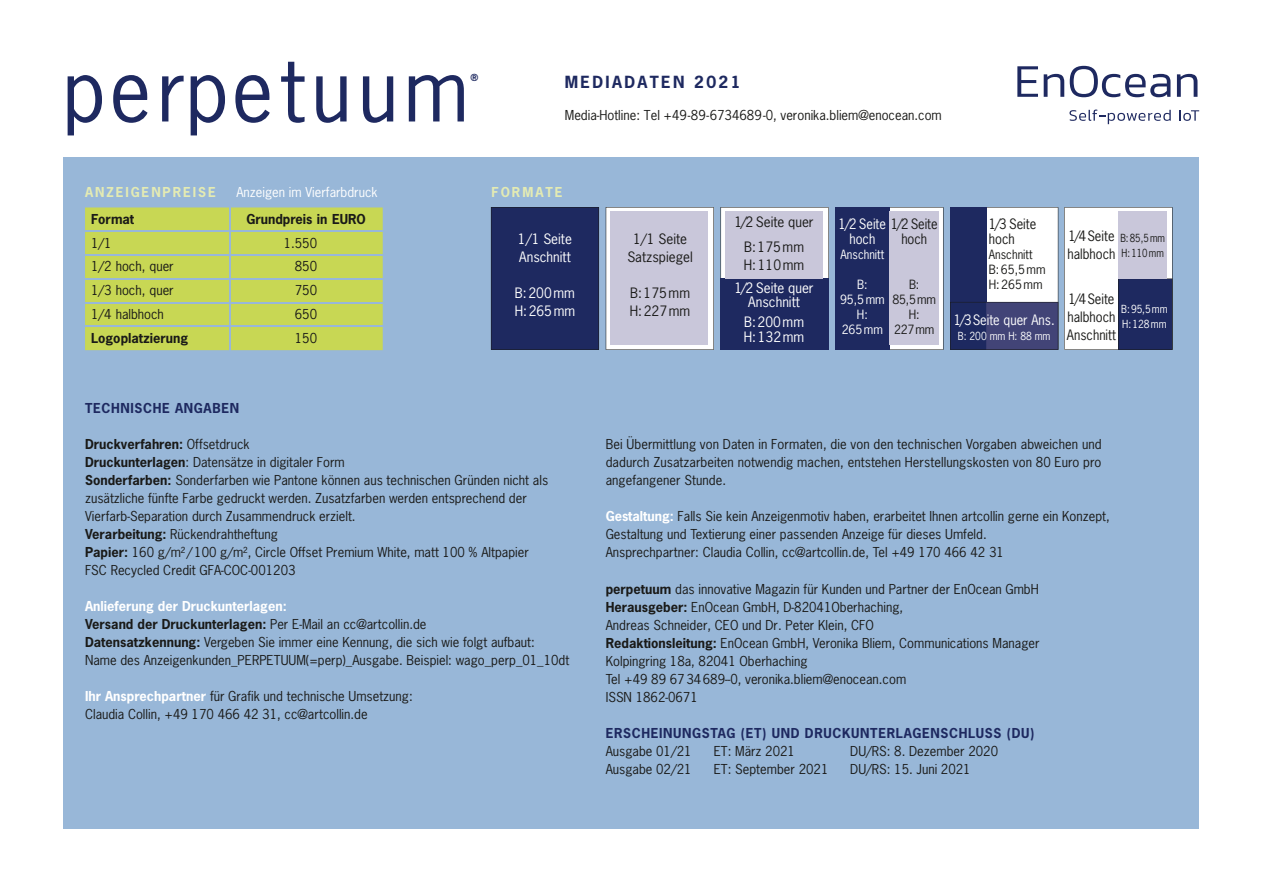
<style>
.page{position:relative;width:1263px;height:893px;background:#fff}
.page>*{position:absolute;margin:0;border:0;box-sizing:border-box;transform-origin:0 0}
.t1{font:81.75px "News Gothic";letter-spacing:.07em;color:#1e2960}
.t2{font:700 15.75px "News Gothic";letter-spacing:.15em;color:#1e2960}
.t3{font:13.5px/18px "News Gothic";color:#fff}
.t4{font:13.5px/18px "News Gothic";color:#1a1a18;text-align:center}
.t5{font:13.5px/18px "News Gothic";color:#1a1a18;scale:.95 1}
.t6{font:13.5px/15px "News Gothic";color:#fff;scale:.95 1}
.t7{font:12.9px/18px "News Gothic";color:#1a1a18}
.t8{font:700 12.9px "News Gothic";letter-spacing:.05em;color:#1e2960}
.t9{font:700 12.9px "News Gothic";color:#1a1a18}
.t10{font:12.9px "News Gothic";color:#fff}
.t11{font:700 12.9px "News Gothic";letter-spacing:.15em;color:#e4ebb3}
.t12{font:12px/15px "News Gothic";color:#1a1a18;scale:.95 1}
.t13{font:12px/15px "News Gothic";color:#fff;text-align:center}
.t14{font:12px/15px "News Gothic";color:#1a1a18;text-align:center}
.t15{font:12px "News Gothic";color:#fff;scale:.95 1}
.t16{font:10.5px/15px "News Gothic";color:#fff;scale:.95 1}
.t17{font:10.5px/15px "News Gothic";color:#1a1a18;scale:.9 1}
.t18{font:700 9.15px "News Gothic";color:#1e2960}
.s1{font-weight:700}
.s2{font-weight:700;color:#fff}
.s3{color:#1a1a18}
</style>
<div class="page">
<div style="left:64px;top:157px;width:1135px;height:672px;background:#98b7d8"></div>
<div style="left:491px;top:207px;width:108px;height:143px;background:#1e2960"></div>
<svg style="left:606px;top:207px;width:108px;height:143px;background:#e5e5e7"></svg>
<div style="left:611px;top:212px;width:97px;height:133px;background:#c9c7da"></div>
<svg style="left:720px;top:207px;width:109px;height:72px"></svg>
<div style="left:720px;top:279px;width:109px;height:71px;background:#1e2960"></div>
<div style="left:726px;top:211px;width:97px;height:68px;background:#c9c7da"></div>
<svg style="left:889px;top:207px;width:54px;height:143px"></svg>
<div style="left:835px;top:207px;width:54px;height:143px;background:#1e2960"></div>
<div style="left:889px;top:211px;width:50px;height:133px;background:#c9c7da"></div>
<svg style="left:950px;top:207px;width:108px;height:143px;background:#8488a6"></svg>
<svg style="left:1064px;top:207px;width:108px;height:143px;background:#b5b8ca"></svg>
<div style="left:1118px;top:211px;width:49px;height:68px;background:#c9c7da"></div>
<svg style="left:85px;top:207px;width:298px;height:143px;background:#c4d45e"></svg>
<svg style="left:1017px;top:66px;width:21px;height:31px"></svg>
<svg style="left:1044px;top:74px;width:20px;height:23px"></svg>
<svg style="left:1070px;top:66px;width:100px;height:31px"></svg>
<svg style="left:1177px;top:74px;width:20px;height:23px"></svg>
<svg style="left:1069px;top:110px;width:102px;height:14px"></svg>
<svg style="left:1179px;top:110px;width:20px;height:11px"></svg>
<h1 class="t1" style="left:63px;top:38px;width:408px">perpetuum</h1>
<p class="t18" style="left:470px;top:72px;width:9px">®</p>
<p class="t2" style="left:565px;top:71px;width:177px">MEDIADATEN 2021</p>
<p class="t7" style="left:565px;top:106px;width:379px">Media-Hotline: Tel +49-89-6734689-0, veronika.bliem@enocean.com</p>
<p class="t11" style="left:85px;top:183px;width:132px">ANZEIGENPREISE</p>
<p class="t10" style="left:236px;top:183px;width:143px">Anzeigen im Vierfarbdruck</p>
<p class="t11" style="left:492px;top:183px;width:72px">FORMATE</p>
<p class="t9" style="left:91px;top:210px;width:45px">Format</p>
<p class="t9" style="left:246px;top:210px;width:121px">Grundpreis in EURO</p>
<p class="t7" style="left:91px;top:234px;width:22px">1/1</p>
<p class="t7" style="left:284px;top:234px;width:35px">1.550</p>
<p class="t7" style="left:91px;top:257px;width:84px">1/2 hoch, quer</p>
<p class="t7" style="left:295px;top:257px;width:24px">850</p>
<p class="t7" style="left:91px;top:281px;width:84px">1/3 hoch, quer</p>
<p class="t7" style="left:295px;top:281px;width:24px">750</p>
<p class="t7" style="left:91px;top:305px;width:74px">1/4 halbhoch</p>
<p class="t7" style="left:295px;top:305px;width:24px">650</p>
<p class="t9" style="left:91px;top:329px;width:99px">Logoplatzierung</p>
<p class="t7" style="left:295px;top:329px;width:24px">150</p>
<p class="t3" style="left:518px;top:229px;width:55px">1/1 Seite<br>Anschnitt</p>
<p class="t3" style="left:515px;top:283px;width:62px">B: 200 mm<br>H: 265 mm</p>
<p class="t8" style="left:85px;top:400px;width:156px">TECHNISCHE ANGABEN</p>
<p class="t7" style="left:85px;top:435px;width:465px"><span class="s1">Druckverfahren:</span> Offsetdruck<br><span class="s1">Druckunterlagen</span>: Datensätze in digitaler Form<br><span class="s1">Sonderfarben:</span> Sonderfarben wie Pantone können aus technischen Gründen nicht als zusätzliche fünfte Farbe gedruckt werden. Zusatzfarben werden entsprechend der Vierfarb-Separation durch Zusammendruck erzielt.<br><span class="s1">Verarbeitung:</span> Rückendrahtheftung<br><span class="s1">Papier:</span> 160 g/m² / 100 g/m², Circle Offset Premium White, matt 100 % Altpapier FSC Recycled Credit GFA-COC-001203</p>
<p class="t7" style="left:85px;top:597px;width:486px"><span class="s2">Anlieferung der Druckunterlagen:<br></span><span class="s1">Versand der Druckunterlagen:</span> Per E-Mail an cc@artcollin.de<br><span class="s1">Datensatzkennung:</span> Vergeben Sie immer eine Kennung, die sich wie folgt aufbaut:<br>Name des Anzeigenkunden_PERPETUUM(=perp)_Ausgabe. Beispiel: wago_perp_01_10dt</p>
<p class="t7" style="left:85px;top:687px;width:329px"><span class="s2">Ihr Ansprechpartner</span> für Grafik und technische Umsetzung:<br>Claudia Collin, +49 170 466 42 31, cc@artcollin.de</p>
<p class="t4" style="left:627px;top:229px;width:67px">1/1 Seite<br>Satzspiegel</p>
<p class="t4" style="left:630px;top:283px;width:62px;text-align:left">B:175 mm<br>H:227 mm</p>
<p class="t4" style="left:734px;top:209px;width:81px;line-height:25.5px">1/2 Seite quer<br>B: 175 mm</p>
<p class="t4" style="left:744px;top:256px;width:62px">H: 110 mm</p>
<p class="t3" style="left:734px;top:281px;width:81px;line-height:13.5px;text-align:center">1/2 Seite quer<br>Anschnitt</p>
<p class="t3" style="left:744px;top:314px;width:62px;line-height:15px">B: 200 mm<br>H: 132 mm</p>
<p class="t6" style="left:849px;top:216px;width:94px;text-indent:-11px">1/2 Seite <span class="s3">1/2 Seite </span>hoch</p>
<p class="t15" style="left:840px;top:246px;width:47px">Anschnitt</p>
<p class="t13" style="left:840px;top:277px;width:46px">B:<br>95,5 mm<br>H:<br>265 mm</p>
<p class="t5" style="left:901px;top:230px;width:29px">hoch</p>
<p class="t14" style="left:892px;top:277px;width:45px">B:<br>85,5 mm<br>H:<br>227 mm</p>
<p class="t5" style="left:989px;top:216px;width:51px;line-height:15px">1/3 Seite hoch</p>
<p class="t12" style="left:989px;top:247px;width:61px">Anschnitt<br>B: 65,5 mm<br>H: 265 mm</p>
<p class="t6" style="left:954px;top:312px;width:108px">1/3 Seite quer Ans.</p>
<p class="t16" style="left:958px;top:328px;width:99px">B: 200 mm H: 88 mm</p>
<p class="t5" style="left:1067px;top:227px;width:52px">1/4 Seite halbhoch</p>
<p class="t17" style="left:1120px;top:230px;width:51px">B: 85,5 mm<br>H: 110 mm</p>
<p class="t5" style="left:1067px;top:290px;width:53px;text-align:justify">1/4 Seite halbhoch Anschnitt</p>
<p class="t16" style="left:1121px;top:301px;width:50px">B: 95,5 mm<br>H: 128 mm</p>
<p class="t7" style="left:606px;top:435px;width:497px;text-align:justify">Bei Übermittlung von Daten in Formaten, die von den technischen Vorgaben abweichen und dadurch Zusatzarbeiten notwendig machen, entstehen Herstellungskosten von 80 Euro pro angefangener Stunde.</p>
<p class="t7" style="left:606px;top:507px;width:506px"><span class="s2">Gestaltung:</span> Falls Sie kein Anzeigenmotiv haben, erarbeitet Ihnen artcollin gerne ein Konzept,<br>Gestaltung und Textierung einer passenden Anzeige für dieses Umfeld.<br>Ansprechpartner: Claudia Collin, cc@artcollin.de, Tel +49 170 466 42 31</p>
<p class="t7" style="left:606px;top:580px;width:435px"><span class="s1">perpetuum</span> das innovative Magazin für Kunden und Partner der EnOcean GmbH <span class="s1">Herausgeber:</span> EnOcean GmbH, D-82041Oberhaching,<br>Andreas Schneider, CEO und Dr. Peter Klein, CFO<br><span class="s1">Redaktionsleitung:</span> EnOcean GmbH, Veronika Bliem, Communications Manager Kolpingring 18a, 82041 Oberhaching<br>Tel +49 89 67 34 689--0, veronika.bliem@enocean.com<br>ISSN 1862-0671</p>
<p class="t8" style="left:606px;top:725px;width:430px">ERSCHEINUNGSTAG (ET) UND DRUCKUNTERLAGENSCHLUSS (DU)</p>
<p class="t7" style="left:606px;top:742px;width:87px">Ausgabe 01/21</p>
<p class="t7" style="left:714px;top:742px;width:83px">ET: März 2021</p>
<p class="t7" style="left:850px;top:742px;width:149px">DU/RS: 8. Dezember 2020</p>
<p class="t7" style="left:606px;top:760px;width:87px">Ausgabe 02/21</p>
<p class="t7" style="left:714px;top:760px;width:116px">ET: September 2021</p>
<p class="t7" style="left:850px;top:760px;width:122px">DU/RS: 15. Juni 2021</p>
</div>
